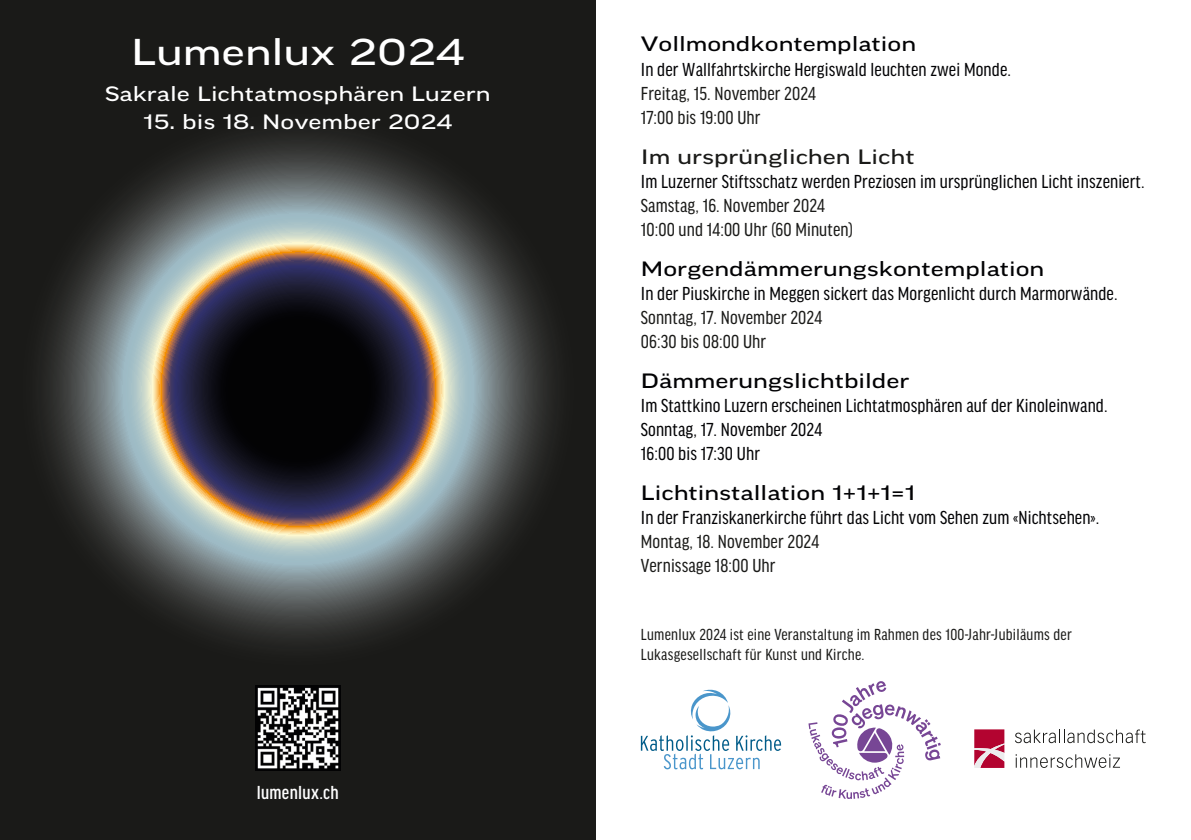
<style>
.page{position:relative;width:1191px;height:840px;background:#fff}
.page>*{position:absolute;margin:0;border:0;box-sizing:border-box;transform-origin:0 0}
.t1{font:36px "Good Pro Extd News";color:#fff}
.t2{font:20px/24px "Good Headline Pro Cond News";letter-spacing:.005em;color:#020204}
.t3{font:20px/24px "Good Headline Pro Cond News";letter-spacing:.005em;color:#1a1a18}
.t4{font:20px "Good Pro Extd News";color:#020204}
.t5{font:20px "Good Pro Extd News";color:#fff}
.t6{font:20px "Good Pro Extd News";color:#1a1a18}
.t7{font:500 condensed 20px "Good Headline Pro";letter-spacing:.015em;color:#fff}
.t8{font:17px/20px "Good Headline Pro Cond News";letter-spacing:.015em;color:#1a1a18}
</style>
<div class="page">
<div style="left:0;top:0;width:595px;height:839px;background:#1a1a18"></div>
<svg style="left:12px;top:103px;width:571px;height:571px"></svg>
<svg style="left:641px;top:689px;width:140px;height:79px"></svg>
<svg style="left:1015px;top:729px;width:130px;height:13px"></svg>
<svg style="left:1015px;top:754px;width:105px;height:13px"></svg>
<svg style="left:974px;top:729px;width:30px;height:38px"></svg>
<svg style="left:808px;top:681px;width:132px;height:117px"></svg>
<img style="left:255px;top:685px;width:85px;height:84px">
<h1 class="t1" style="left:131px;top:31px;width:334px">Lumenlux 2024</h1>
<p class="t5" style="left:105px;top:82px;width:387px">Sakrale Lichtatmosphären Luzern</p>
<p class="t5" style="left:143px;top:110px;width:310px">15. bis 18. November 2024</p>
<p class="t7" style="left:257px;top:781px;width:84px">lumenlux.ch</p>
<p class="t4" style="left:641px;top:32px;width:277px">Vollmondkontemplation</p>
<p class="t2" style="left:641px;top:57px;width:372px">In der Wallfahrtskirche Hergiswald leuchten zwei Monde.</p>
<p class="t3" style="left:641px;top:81px;width:176px">Freitag, 15. November 2024<br>17:00 bis 19:00 Uhr</p>
<p class="t6" style="left:641px;top:144px;width:275px">Im ursprünglichen Licht</p>
<p class="t2" style="left:641px;top:169px;width:505px">Im Luzerner Stiftsschatz werden Preziosen im ursprünglichen Licht inszeniert.</p>
<p class="t3" style="left:641px;top:193px;width:214px">Samstag, 16. November 2024<br>10:00 und 14:00 Uhr (60 Minuten)</p>
<p class="t4" style="left:641px;top:256px;width:405px">Morgendämmerungskontemplation</p>
<p class="t2" style="left:641px;top:281px;width:478px">In der Piuskirche in Meggen sickert das Morgenlicht durch Marmorwände.</p>
<p class="t3" style="left:641px;top:305px;width:183px">Sonntag, 17. November 2024<br>06:30 bis 08:00 Uhr</p>
<p class="t4" style="left:641px;top:368px;width:270px">Dämmerungslichtbilder</p>
<p class="t2" style="left:641px;top:393px;width:468px">Im Stattkino Luzern erscheinen Lichtatmosphären auf der Kinoleinwand.<br>Sonntag, 17. November 2024<br>16:00 bis 17:30 Uhr</p>
<p class="t4" style="left:641px;top:480px;width:276px">Lichtinstallation 1+1+1=1</p>
<p class="t2" style="left:641px;top:505px;width:460px">In der Franziskanerkirche führt das Licht vom Sehen zum «Nichtsehen».</p>
<p class="t3" style="left:641px;top:529px;width:180px">Montag, 18. November 2024<br>Vernissage 18:00 Uhr</p>
<p class="t8" style="left:641px;top:624px;width:432px">Lumenlux 2024 ist eine Veranstaltung im Rahmen des 100-Jahr-Jubiläums der<br>Lukasgesellschaft für Kunst und Kirche.</p>
</div>
